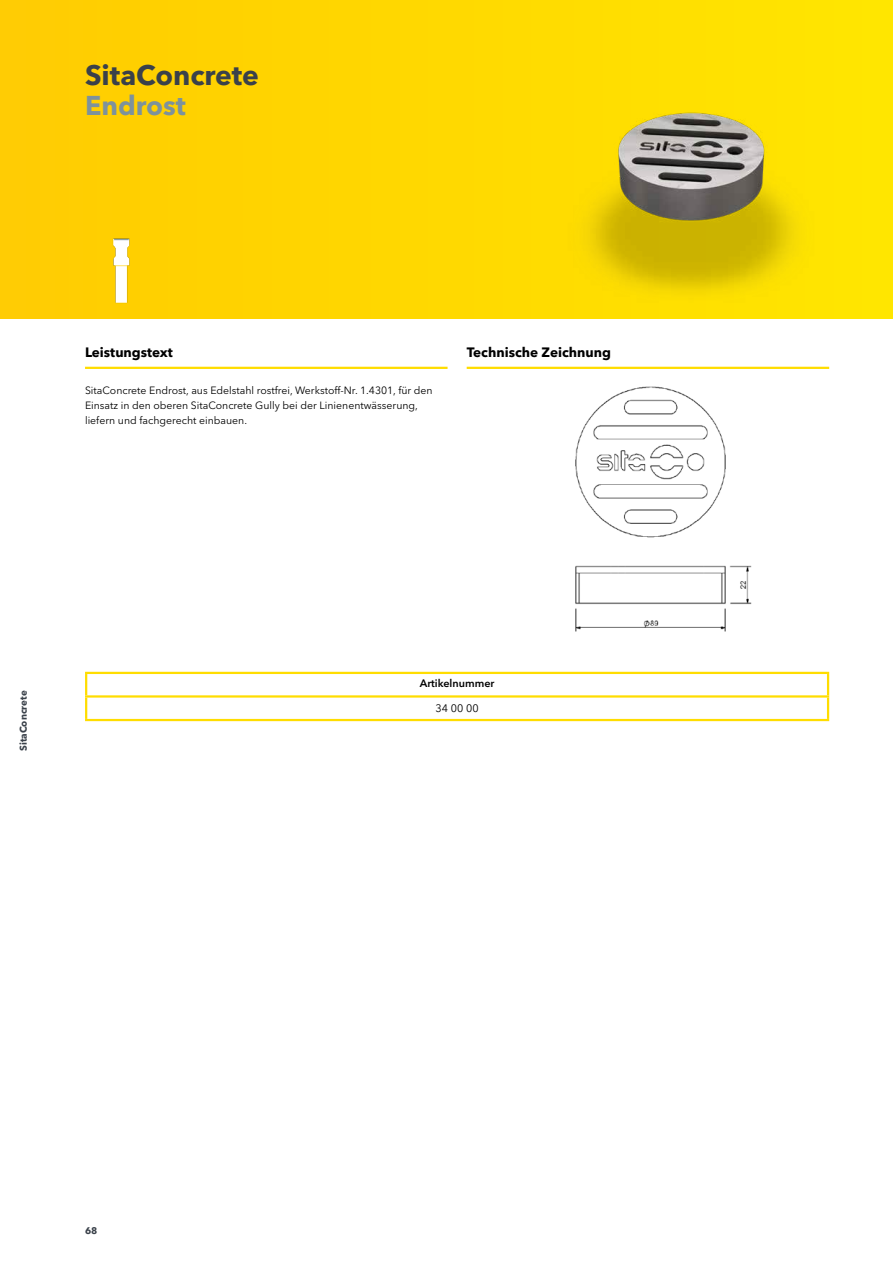
<style>
.page{position:relative;width:893px;height:1263px;background:#fff}
.page>*{position:absolute;margin:0;border:0;box-sizing:border-box;transform-origin:0 0}
.t1{font:700 28.05px "Avenir Next W1 G";color:#3a414a}
.t2{font:700 27px "Avenir Next W1 G";color:#7d929c}
.t3{font:700 13.5px "Avenir Next W1 G";color:#000}
.t4{font:600 10.8px "Avenir Next W1 G";color:#000}
.t5{font:10.8px "Avenir Next W1 G";color:#000}
.t6{font:10.5px/15px "Avenir Next W1 G";color:#000}
.t7{font:700 9.75px "Avenir Next W1 G";color:#3a414a}
.t8{font:700 9.6px "Avenir Next W1 G";color:#3a414a}
</style>
<div class="page">
<div style="left:0;top:0;width:893px;height:319px;background:linear-gradient(to right,#ffcb01,#ffe600)"></div>
<hr style="left:85px;top:674px;width:2px;height:21px;background:#fd0">
<hr style="left:85px;top:672px;width:744px;height:2px;background:#fd0">
<hr style="left:827px;top:674px;width:2px;height:21px;background:#fd0">
<hr style="left:85px;top:698px;width:2px;height:21px;background:#fd0">
<hr style="left:85px;top:695px;width:744px;height:3px;background:#fd0">
<hr style="left:827px;top:698px;width:2px;height:21px;background:#fd0">
<hr style="left:85px;top:719px;width:744px;height:2px;background:#fd0">
<img style="left:544px;top:34px;width:306px;height:269px">
<img style="left:72px;top:213px;width:98px;height:97px">
<img style="left:575px;top:386px;width:177px;height:246px">
<hr style="left:85px;top:367px;width:363px;height:2px;background:#fd0">
<hr style="left:467px;top:367px;width:362px;height:2px;background:#fd0">
<h1 class="t1" style="left:85px;top:58px;width:175px">SitaConcrete</h1>
<h2 class="t2" style="left:85px;top:89px;width:102px">Endrost</h2>
<p class="t3" style="left:85px;top:344px;width:89px">Leistungstext</p>
<p class="t3" style="left:467px;top:344px;width:146px">Technische Zeichnung</p>
<p class="t6" style="left:85px;top:383px;width:349px">SitaConcrete Endrost, aus Edelstahl rostfrei, Werkstoff-Nr. 1.4301, für den<br>Einsatz in den oberen SitaConcrete Gully bei der Linienentwässerung, liefern und fachgerecht einbauen.</p>
<p class="t7" style="left:18px;top:751px;width:62px;rotate:-90deg">SitaConcrete</p>
<p class="t4" style="left:420px;top:677px;width:76px">Artikelnummer</p>
<p class="t5" style="left:436px;top:702px;width:44px">34 00 00</p>
<p class="t8" style="left:85px;top:1225px;width:14px">68</p>
</div>
